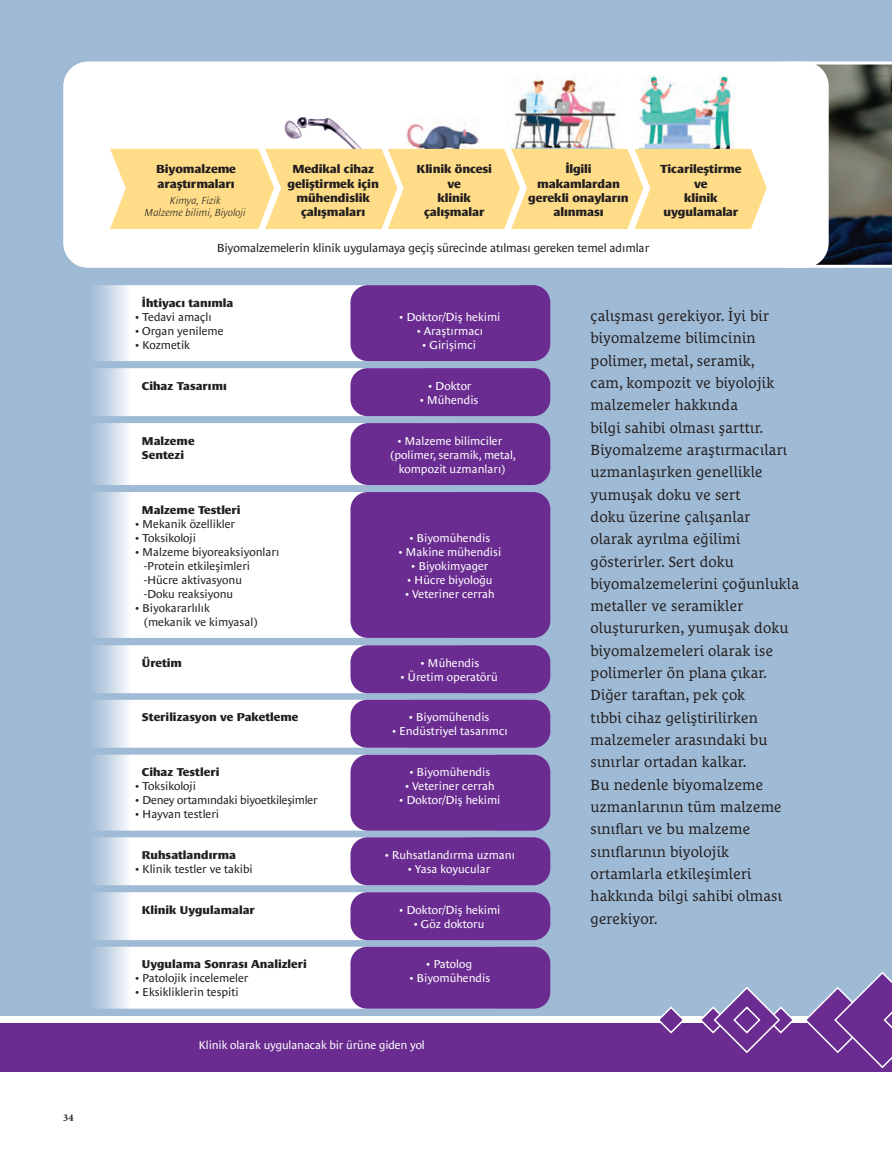
<style>
.page{position:relative;width:892px;height:1166px;background:#fff}
.page>*{position:absolute;margin:0;border:0;box-sizing:border-box;transform-origin:0 0}
.t1{font:15px/22.4px "Le Monde Courrier Pro";letter-spacing:.015em;color:#231f20}
.t2{font:700 expanded 12px/14.4px "Le Monde Sans Pro";letter-spacing:-.01em;color:#231f20;text-align:center}
.t3{font:12px "Le Monde Sans Pro";letter-spacing:-.01em;color:#231f20}
.t4{font:11.7px/14px "Le Monde Sans Pro";color:#fff;text-align:center}
.t5{font:11.7px/14px "Le Monde Sans Pro";color:#231f20}
.t6{font:700 expanded 11.7px/14px "Le Monde Sans Pro";color:#231f20}
.t7{font:11.7px "Le Monde Sans Pro";letter-spacing:-.02em;color:#231f20}
.t8{font:italic 300 10.5px/12.6px "Le Monde Sans Pro";letter-spacing:-.01em;color:#231f20;text-align:center}
.t9{font:700 10.35px "Minion Pro";color:#231f20}
</style>
<div class="page">
<div style="left:0;top:0;width:892px;height:1016px;background:#9fbad5"></div>
<div style="left:0;top:1022px;width:892px;height:49px;background:#6a2c91"></div>
<svg style="left:95px;top:892px;width:268px;height:48px;background:#f7f9fb"></svg>
<div style="left:135px;top:905px;width:120px;height:11px;background:#fff"></div>
<svg style="left:95px;top:700px;width:268px;height:48px;background:#f6f9fb"></svg>
<div style="left:135px;top:713px;width:163px;height:11px;background:#fff"></div>
<svg style="left:95px;top:423px;width:269px;height:62px;background:#f7f9fb"></svg>
<div style="left:135px;top:436px;width:60px;height:9px;background:#fff"></div>
<div style="left:135px;top:450px;width:48px;height:9px;background:#fff"></div>
<svg style="left:95px;top:285px;width:268px;height:76px;background:#f7f9fb"></svg>
<div style="left:135px;top:296px;width:98px;height:13px;background:#fff"></div>
<div style="left:136px;top:312px;width:75px;height:11px;background:#fff"></div>
<div style="left:136px;top:326px;width:87px;height:11px;background:#fff"></div>
<div style="left:136px;top:340px;width:54px;height:9px;background:#fff"></div>
<div style="left:350px;top:285px;width:200px;height:76px;background:#6a2c91;border-radius:17px"></div>
<svg style="left:95px;top:837px;width:268px;height:48px;background:#f6f8fb"></svg>
<div style="left:135px;top:850px;width:100px;height:9px;background:#fff"></div>
<div style="left:136px;top:864px;width:116px;height:9px;background:#fff"></div>
<div style="left:350px;top:892px;width:200px;height:48px;background:#6a2c91;border-radius:17px"></div>
<svg style="left:95px;top:755px;width:268px;height:75px;background:#f6f8fb"></svg>
<div style="left:135px;top:767px;width:84px;height:9px;background:#fff"></div>
<div style="left:136px;top:781px;width:59px;height:11px;background:#fff"></div>
<div style="left:136px;top:795px;width:182px;height:11px;background:#fff"></div>
<div style="left:136px;top:809px;width:83px;height:11px;background:#fff"></div>
<div style="left:350px;top:837px;width:200px;height:48px;background:#6a2c91;border-radius:17px"></div>
<svg style="left:95px;top:947px;width:267px;height:61px;background:#f6f8fb"></svg>
<div style="left:135px;top:959px;width:172px;height:11px;background:#fff"></div>
<div style="left:136px;top:973px;width:112px;height:11px;background:#fff"></div>
<div style="left:136px;top:987px;width:102px;height:11px;background:#fff"></div>
<svg style="left:95px;top:645px;width:268px;height:48px;background:#f7f9fb"></svg>
<div style="left:135px;top:656px;width:46px;height:11px;background:#fff"></div>
<div style="left:350px;top:700px;width:200px;height:48px;background:#6a2c91;border-radius:17px"></div>
<div style="left:350px;top:755px;width:200px;height:75px;background:#6a2c91;border-radius:17px"></div>
<div style="left:350px;top:947px;width:200px;height:61px;background:#6a2c91;border-radius:17px"></div>
<svg style="left:95px;top:492px;width:268px;height:146px;background:#f6f8fb"></svg>
<div style="left:135px;top:505px;width:105px;height:9px;background:#fff"></div>
<div style="left:136px;top:519px;width:99px;height:9px;background:#fff"></div>
<div style="left:136px;top:533px;width:59px;height:11px;background:#fff"></div>
<div style="left:136px;top:547px;width:142px;height:11px;background:#fff"></div>
<div style="left:135px;top:561px;width:114px;height:11px;background:#fff"></div>
<div style="left:135px;top:575px;width:106px;height:11px;background:#fff"></div>
<div style="left:135px;top:589px;width:97px;height:11px;background:#fff"></div>
<div style="left:136px;top:603px;width:74px;height:11px;background:#fff"></div>
<div style="left:135px;top:617px;width:122px;height:11px;background:#fff"></div>
<div style="left:350px;top:645px;width:200px;height:48px;background:#6a2c91;border-radius:17px"></div>
<svg style="left:95px;top:368px;width:268px;height:48px;background:#f7f9fb"></svg>
<div style="left:135px;top:381px;width:91px;height:9px;background:#fff"></div>
<div style="left:350px;top:368px;width:200px;height:48px;background:#6a2c91;border-radius:17px"></div>
<div style="left:350px;top:423px;width:200px;height:62px;background:#6a2c91;border-radius:18px"></div>
<div style="left:350px;top:492px;width:200px;height:146px;background:#6a2c91;border-radius:17px"></div>
<div style="left:63px;top:62px;width:766px;height:206px;background:#fff;border-radius:25px"></div>
<svg style="left:110px;top:62px;width:782px;height:206px"></svg>
<svg style="left:656px;top:1006px;width:30px;height:28px"></svg>
<svg style="left:803px;top:971px;width:89px;height:98px"></svg>
<svg style="left:698px;top:987px;width:97px;height:67px"></svg>
<p class="t9" style="left:63px;top:1111px;width:12px">34</p>
<p class="t2" style="left:156px;top:163px;width:81px;text-align:left">Biyomalzeme araştırmaları</p>
<p class="t2" style="left:288px;top:163px;width:93px">Medikal cihaz geliştirmek için mühendislik çalışmaları</p>
<p class="t2" style="left:417px;top:163px;width:77px">Klinik öncesi ve<br>klinik çalışmalar</p>
<p class="t2" style="left:528px;top:163px;width:102px">İlgili makamlardan gerekli onayların alınması</p>
<p class="t2" style="left:660px;top:163px;width:83px">Ticarileştirme ve<br>klinik uygulamalar</p>
<p class="t8" style="left:145px;top:193px;width:103px">Kimya, Fizik<br>Malzeme bilimi, Biyoloji</p>
<p class="t3" style="left:217px;top:243px;width:434px">Biyomalzemelerin klinik uygulamaya geçiş sürecinde atılması gereken temel adımlar</p>
<p class="t6" style="left:142px;top:296px;width:93px">İhtiyacı tanımla</p>
<p class="t5" style="left:135px;top:311px;width:78px">• Tedavi amaçlı</p>
<p class="t5" style="left:135px;top:325px;width:90px">• Organ yenileme</p>
<p class="t5" style="left:135px;top:339px;width:56px">• Kozmetik</p>
<p class="t4" style="left:399px;top:311px;width:103px">• Doktor/Diş hekimi</p>
<p class="t4" style="left:417px;top:325px;width:68px">• Araştırmacı</p>
<p class="t4" style="left:422px;top:339px;width:55px">• Girişimci</p>
<p class="t6" style="left:142px;top:379px;width:86px">Cihaz Tasarımı</p>
<p class="t4" style="left:428px;top:380px;width:45px">• Doktor</p>
<p class="t4" style="left:420px;top:394px;width:60px">• Mühendis</p>
<p class="t4" style="left:390px;top:434px;width:127px">• Malzeme bilimciler (polimer, seramik, metal, kompozit uzmanları)</p>
<p class="t6" style="left:142px;top:434px;width:54px">Malzeme<br>Sentezi</p>
<p class="t6" style="left:142px;top:503px;width:100px">Malzeme Testleri</p>
<p class="t5" style="left:135px;top:517px;width:101px">• Mekanik özellikler</p>
<p class="t5" style="left:135px;top:531px;width:62px">• Toksikoloji</p>
<p class="t5" style="left:144px;top:545px;width:137px;text-indent:-9px">• Malzeme biyoreaksiyonları -Protein etkileşimleri -Hücre aktivasyonu<br>-Doku reaksiyonu</p>
<p class="t5" style="left:144px;top:601px;width:115px;text-indent:-9px">• Biyokararlılık (mekanik ve kimyasal)</p>
<p class="t4" style="left:409px;top:531px;width:82px">• Biyomühendis</p>
<p class="t4" style="left:398px;top:545px;width:104px">• Makine mühendisi</p>
<p class="t4" style="left:411px;top:559px;width:79px">• Biyokimyager</p>
<p class="t4" style="left:407px;top:573px;width:87px">• Hücre biyoloğu</p>
<p class="t4" style="left:405px;top:587px;width:91px">• Veteriner cerrah</p>
<p class="t6" style="left:142px;top:656px;width:42px">Üretim</p>
<p class="t4" style="left:420px;top:657px;width:60px">• Mühendis</p>
<p class="t4" style="left:400px;top:671px;width:99px">• Üretim operatörü</p>
<p class="t6" style="left:142px;top:711px;width:158px">Sterilizasyon ve Paketleme</p>
<p class="t6" style="left:142px;top:766px;width:79px">Cihaz Testleri</p>
<p class="t5" style="left:135px;top:780px;width:62px">• Toksikoloji</p>
<p class="t7" style="left:135px;top:795px;width:184px">• Deney ortamındaki biyoetkileşimler</p>
<p class="t5" style="left:135px;top:808px;width:86px">• Hayvan testleri</p>
<p class="t4" style="left:409px;top:711px;width:82px">• Biyomühendis</p>
<p class="t4" style="left:392px;top:725px;width:117px">• Endüstriyel tasarımcı</p>
<p class="t4" style="left:409px;top:766px;width:82px">• Biyomühendis</p>
<p class="t4" style="left:405px;top:780px;width:91px">• Veteriner cerrah</p>
<p class="t4" style="left:399px;top:794px;width:103px">• Doktor/Diş hekimi</p>
<p class="t6" style="left:142px;top:848px;width:96px">Ruhsatlandırma</p>
<p class="t5" style="left:135px;top:863px;width:119px">• Klinik testler ve takibi</p>
<p class="t4" style="left:385px;top:849px;width:132px">• Ruhsatlandırma uzmanı</p>
<p class="t4" style="left:408px;top:863px;width:84px">• Yasa koyucular</p>
<p class="t6" style="left:142px;top:903px;width:115px">Klinik Uygulamalar</p>
<p class="t4" style="left:399px;top:903px;width:103px">• Doktor/Diş hekimi</p>
<p class="t4" style="left:414px;top:917px;width:72px">• Göz doktoru</p>
<p class="t6" style="left:142px;top:958px;width:166px">Uygulama Sonrası Analizleri</p>
<p class="t5" style="left:135px;top:972px;width:115px">• Patolojik incelemeler</p>
<p class="t5" style="left:135px;top:986px;width:105px">• Eksikliklerin tespiti</p>
<p class="t4" style="left:426px;top:958px;width:47px">• Patolog</p>
<p class="t4" style="left:409px;top:972px;width:82px">• Biyomühendis</p>
<p class="t4" style="left:199px;top:1039px;width:228px">Klinik olarak uygulanacak bir ürüne giden yol</p>
<p class="t1" style="left:590px;top:305px;width:210px">çalışması gerekiyor. İyi bir biyomalzeme bilimcinin polimer, metal, seramik,<br>cam, kompozit ve biyolojik malzemeler hakkında<br>bilgi sahibi olması şarttır.<br>Biyomalzeme araştırmacıları uzmanlaşırken genellikle yumuşak doku ve sert<br>doku üzerine çalışanlar<br>olarak ayrılma eğilimi gösterirler. Sert doku biyomalzemelerini çoğunlukla metaller ve seramikler oluştururken, yumuşak doku biyomalzemeleri olarak ise polimerler ön plana çıkar.<br>Diğer taraftan, pek çok<br>tıbbi cihaz geliştirilirken malzemeler arasındaki bu sınırlar ortadan kalkar.<br>Bu nedenle biyomalzeme uzmanlarının tüm malzeme sınıfları ve bu malzeme sınıflarının biyolojik ortamlarla etkileşimleri hakkında bilgi sahibi olması gerekiyor.</p>
</div>
